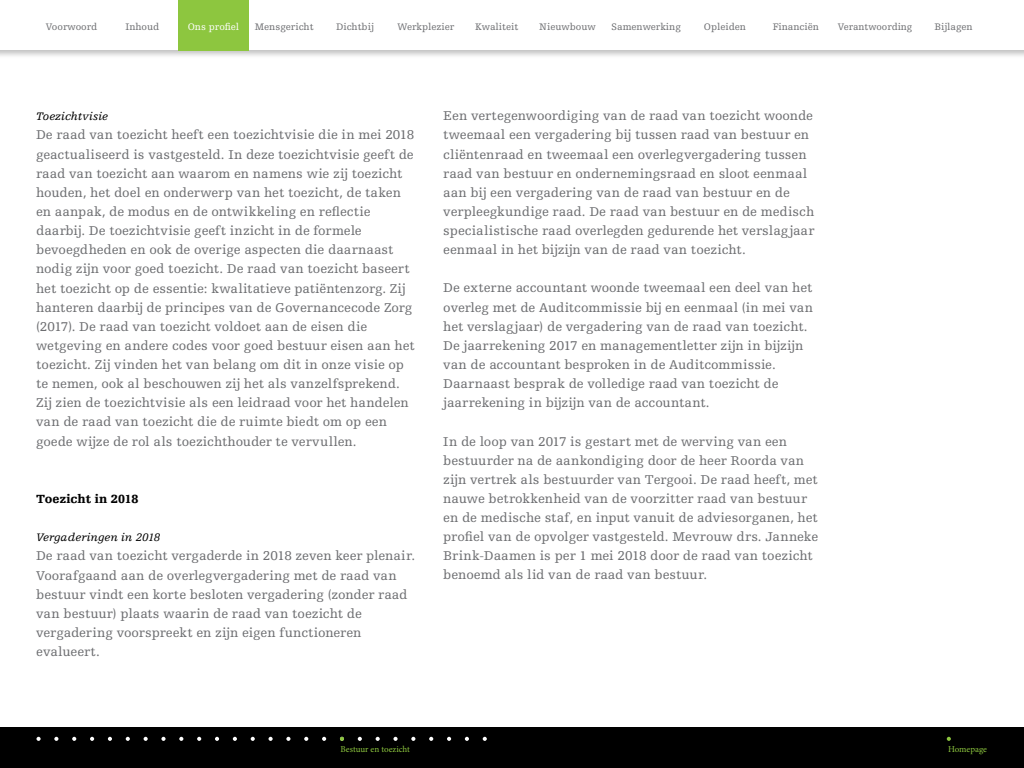
<style>
.page{position:relative;width:1024px;height:768px;background:#fff}
.page>*{position:absolute;margin:0;border:0;box-sizing:border-box;transform-origin:0 0}
.t1{font:13.5px/19.1px "Egyptienne FLT Std";color:#6d6e71}
.t2{font:900 12.5px "Egyptienne FLT Std";color:#000}
.t3{font:italic 11.5px "Egyptienne FLT Std";letter-spacing:.005em;color:#000}
.t4{font:10px "Egyptienne FLT Std";color:#6d6e71}
.t5{font:10px "Egyptienne FLT Std";color:#fff}
.t6{font:9px "Minion Pro";letter-spacing:-.005em;color:#8dc63f}
</style>
<div class="page">
<div style="left:0;top:0;width:1024px;height:59px;background:#000;opacity:.25"></div>
<div style="left:0;top:0;width:1024px;height:50px;background:#fff"></div>
<div style="left:0;top:728px;width:1024px;height:40px;background:#000"></div>
<svg style="left:947px;top:737px;width:4px;height:4px"></svg>
<svg style="left:36px;top:737px;width:5px;height:4px"></svg>
<svg style="left:54px;top:737px;width:4px;height:4px"></svg>
<svg style="left:72px;top:737px;width:4px;height:4px"></svg>
<svg style="left:90px;top:737px;width:4px;height:4px"></svg>
<svg style="left:108px;top:737px;width:4px;height:4px"></svg>
<svg style="left:126px;top:737px;width:4px;height:4px"></svg>
<svg style="left:144px;top:737px;width:4px;height:4px"></svg>
<svg style="left:161px;top:737px;width:5px;height:4px"></svg>
<svg style="left:179px;top:737px;width:4px;height:4px"></svg>
<svg style="left:197px;top:737px;width:4px;height:4px"></svg>
<svg style="left:215px;top:737px;width:4px;height:4px"></svg>
<svg style="left:233px;top:737px;width:4px;height:4px"></svg>
<svg style="left:251px;top:737px;width:4px;height:4px"></svg>
<svg style="left:269px;top:737px;width:4px;height:4px"></svg>
<svg style="left:286px;top:737px;width:4px;height:4px"></svg>
<svg style="left:304px;top:737px;width:4px;height:4px"></svg>
<svg style="left:322px;top:737px;width:4px;height:4px"></svg>
<svg style="left:358px;top:737px;width:4px;height:4px"></svg>
<svg style="left:376px;top:737px;width:4px;height:4px"></svg>
<svg style="left:393px;top:737px;width:5px;height:4px"></svg>
<svg style="left:411px;top:737px;width:4px;height:4px"></svg>
<svg style="left:429px;top:737px;width:4px;height:4px"></svg>
<svg style="left:447px;top:737px;width:4px;height:4px"></svg>
<svg style="left:465px;top:737px;width:4px;height:4px"></svg>
<svg style="left:483px;top:737px;width:4px;height:4px"></svg>
<svg style="left:340px;top:737px;width:4px;height:4px"></svg>
<div style="left:178px;top:0;width:71px;height:50px;background:#8dc63f"></div>
<p class="t4" style="left:46px;top:21px;width:53px">Voorwoord</p>
<p class="t4" style="left:125px;top:21px;width:35px">Inhoud</p>
<p class="t5" style="left:188px;top:21px;width:53px">Ons profiel</p>
<p class="t4" style="left:255px;top:21px;width:60px">Mensgericht</p>
<p class="t4" style="left:336px;top:21px;width:39px">Dichtbij</p>
<p class="t4" style="left:398px;top:21px;width:58px">Werkplezier</p>
<p class="t4" style="left:475px;top:21px;width:45px">Kwaliteit</p>
<p class="t4" style="left:539px;top:21px;width:58px">Nieuwbouw</p>
<p class="t4" style="left:612px;top:21px;width:71px">Samenwerking</p>
<p class="t4" style="left:704px;top:21px;width:44px">Opleiden</p>
<p class="t4" style="left:773px;top:21px;width:48px">Financiën</p>
<p class="t4" style="left:838px;top:21px;width:76px">Verantwoording</p>
<p class="t4" style="left:934px;top:21px;width:40px">Bijlagen</p>
<p class="t3" style="left:36px;top:110px;width:73px">Toezichtvisie</p>
<p class="t1" style="left:36px;top:126px;width:380px">De raad van toezicht heeft een toezichtvisie die in mei 2018 geactualiseerd is vastgesteld. In deze toezichtvisie geeft de raad van toezicht aan waarom en namens wie zij toezicht houden, het doel en onderwerp van het toezicht, de taken en aanpak, de modus en de ontwikkeling en reflectie daarbij. De toezichtvisie geeft inzicht in de formele bevoegdheden en ook de overige aspecten die daarnaast nodig zijn voor goed toezicht. De raad van toezicht baseert het toezicht op de essentie: kwalitatieve patiëntenzorg. Zij hanteren daarbij de principes van de Governancecode Zorg (2017). De raad van toezicht voldoet aan de eisen die wetgeving en andere codes voor goed bestuur eisen aan het toezicht. Zij vinden het van belang om dit in onze visie op te nemen, ook al beschouwen zij het als vanzelfsprekend.<br>Zij zien de toezichtvisie als een leidraad voor het handelen van de raad van toezicht die de ruimte biedt om op een goede wijze de rol als toezichthouder te vervullen.</p>
<p class="t2" style="left:36px;top:492px;width:104px">Toezicht in 2018</p>
<p class="t3" style="left:36px;top:531px;width:126px">Vergaderingen in 2018</p>
<p class="t1" style="left:36px;top:547px;width:381px">De raad van toezicht vergaderde in 2018 zeven keer plenair.<br>Voorafgaand aan de overlegvergadering met de raad van bestuur vindt een korte besloten vergadering (zonder raad van bestuur) plaats waarin de raad van toezicht de vergadering voorspreekt en zijn eigen functioneren evalueert.</p>
<p class="t1" style="left:443px;top:107px;width:373px">Een vertegenwoordiging van de raad van toezicht woonde tweemaal een vergadering bij tussen raad van bestuur en cliëntenraad en tweemaal een overlegvergadering tussen raad van bestuur en ondernemingsraad en sloot eenmaal aan bij een vergadering van de raad van bestuur en de verpleegkundige raad. De raad van bestuur en de medisch specialistische raad overlegden gedurende het verslagjaar eenmaal in het bijzijn van de raad van toezicht.</p>
<p class="t1" style="left:443px;top:279px;width:371px">De externe accountant woonde tweemaal een deel van het overleg met de Auditcommissie bij en eenmaal (in mei van het verslagjaar) de vergadering van de raad van toezicht.<br>De jaarrekening 2017 en managementletter zijn in bijzijn van de accountant besproken in de Auditcommissie.<br>Daarnaast besprak de volledige raad van toezicht de jaarrekening in bijzijn van de accountant.</p>
<p class="t1" style="left:443px;top:432px;width:376px">In de loop van 2017 is gestart met de werving van een bestuurder na de aankondiging door de heer Roorda van zijn vertrek als bestuurder van Tergooi. De raad heeft, met nauwe betrokkenheid van de voorzitter raad van bestuur en de medische staf, en input vanuit de adviesorganen, het profiel van de opvolger vastgesteld. Mevrouw drs. Janneke Brink-Daamen is per 1 mei 2018 door de raad van toezicht benoemd als lid van de raad van bestuur.</p>
<p class="t6" style="left:341px;top:743px;width:71px">Bestuur en toezicht</p>
<p class="t6" style="left:948px;top:743px;width:40px">Homepage</p>
</div>
